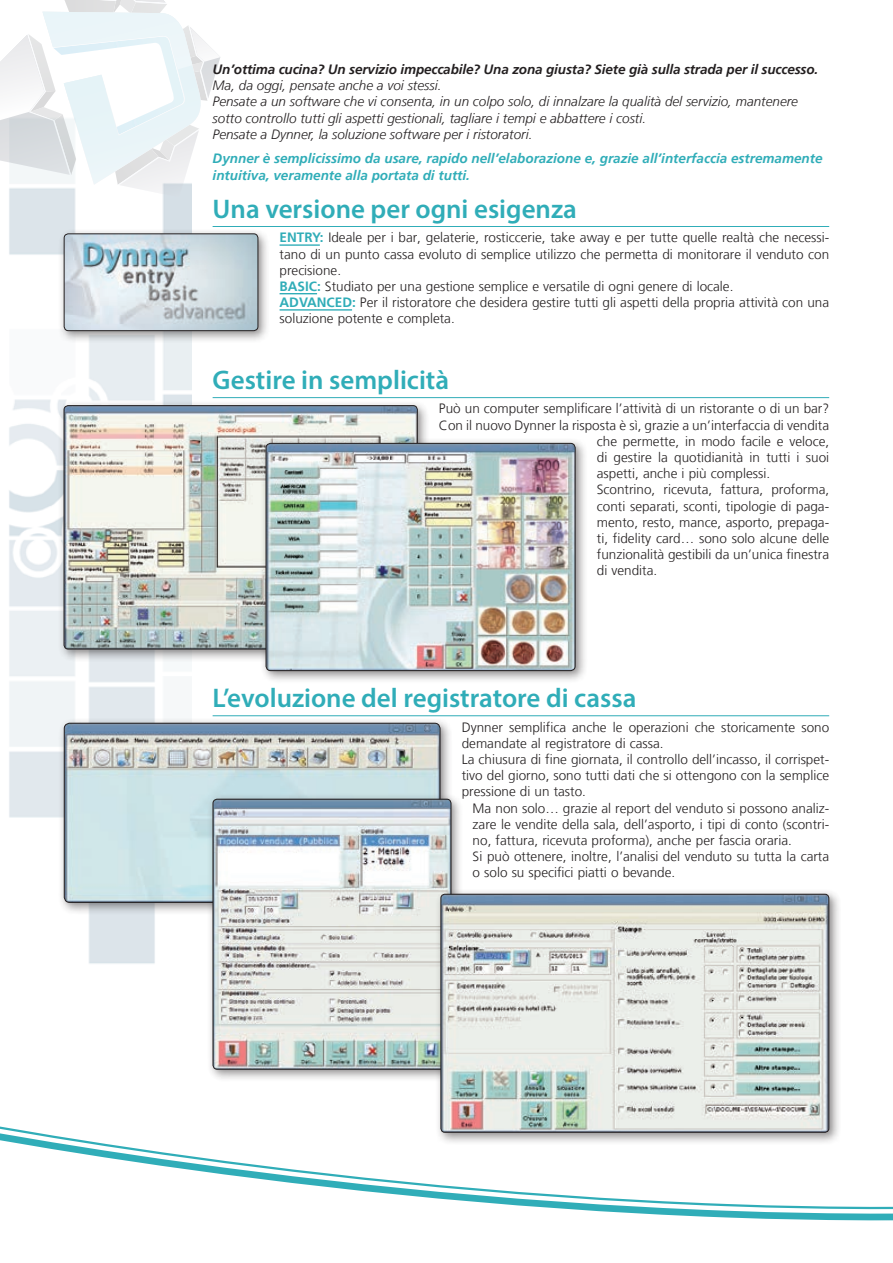
<style>
.page{position:relative;width:893px;height:1263px;background:#fff}
.page>*{position:absolute;margin:0;border:0;box-sizing:border-box;transform-origin:0 0}
.t1{font:600 27px "Myriad Pro";color:#30adb8}
.t2{font:300 13.5px/16.2px "Frutiger";color:#231f20}
.t3{font:italic 300 13.5px/16.2px "Frutiger";color:#231f20}
.t4{font:italic 700 13.5px/16.2px "Frutiger";color:#30adb8}
.t5{font:italic 700 13.5px "Frutiger";letter-spacing:-.01em;color:#231f20}
.s1{font-weight:700;color:#30adb8}
</style>
<div class="page">
<img style="left:9px;top:197px;width:182px;height:621px">
<svg style="left:0;top:0;width:220px;height:197px"></svg>
<svg style="left:0;top:915px;width:893px;height:306px"></svg>
<div style="left:58px;top:227px;width:213px;height:116px;background:#231f20;opacity:.5"></div>
<img style="left:64px;top:234px;width:194px;height:97px">
<div style="left:64px;top:233px;width:194px;height:98px;border:1px solid #231f20;border-radius:4px"></div>
<hr style="left:213px;top:226px;width:616px;height:1px;background:#30adb8">
<hr style="left:280px;top:244px;width:40px;height:2px;background:#30adb8">
<hr style="left:280px;top:293px;width:37px;height:1px;background:#30adb8">
<hr style="left:280px;top:309px;width:72px;height:2px;background:#30adb8">
<hr style="left:213px;top:397px;width:616px;height:1px;background:#30adb8">
<hr style="left:213px;top:715px;width:616px;height:1px;background:#30adb8">
<div style="left:58px;top:399px;width:372px;height:263px;background:#231f20;opacity:.5"></div>
<img style="left:64px;top:406px;width:352px;height:243px">
<div style="left:260px;top:437px;width:327px;height:246px;background:#231f20;opacity:.5"></div>
<img style="left:266px;top:443px;width:309px;height:228px">
<div style="left:266px;top:443px;width:310px;height:228px;border:1px solid #231f20;border-radius:5px"></div>
<div style="left:58px;top:717px;width:395px;height:198px;background:#231f20;opacity:.5"></div>
<img style="left:64px;top:723px;width:376px;height:179px">
<div style="left:64px;top:723px;width:377px;height:180px;border:1px solid #231f20;border-radius:5px"></div>
<div style="left:207px;top:793px;width:257px;height:289px;background:#231f20;opacity:.5"></div>
<img style="left:213px;top:799px;width:238px;height:270px">
<div style="left:213px;top:799px;width:238px;height:270px;border:1px solid #231f20;border-radius:4px"></div>
<div style="left:435px;top:888px;width:406px;height:257px;background:#231f20;opacity:.5"></div>
<img style="left:441px;top:894px;width:388px;height:238px">
<div style="left:441px;top:894px;width:388px;height:239px;border:1px solid #231f20;border-radius:4px"></div>
<p class="t5" style="left:213px;top:61px;width:607px">Un’ottima cucina? Un servizio impeccabile? Una zona giusta? Siete già sulla strada per il successo.</p>
<p class="t3" style="left:213px;top:78px;width:587px">Ma, da oggi, pensate anche a voi stessi.<br>Pensate a un software che vi consenta, in un colpo solo, di innalzare la qualità del servizio, mantenere sotto controllo tutti gli aspetti gestionali, tagliare i tempi e abbattere i costi.<br>Pensate a Dynner, la soluzione software per i ristoratori.</p>
<p class="t4" style="left:213px;top:151px;width:611px">Dynner è semplicissimo da usare, rapido nell’elaborazione e, grazie all’interfaccia estremamente intuitiva, veramente alla portata di tutti.</p>
<h1 class="t1" style="left:213px;top:191px;width:366px">Una versione per ogni esigenza</h1>
<p class="t2" style="left:280px;top:230px;width:551px"><span class="s1">ENTRY:</span> Ideale per i bar, gelaterie, rosticcerie, take away e per tutte quelle realtà che necessi&shy;tano di un punto cassa evoluto di semplice utilizzo che permetta di monitorare il venduto con precisione.<br><span class="s1">BASIC:</span> Studiato per una gestione semplice e versatile di ogni genere di locale.<br><span class="s1">ADVANCED:</span> Per il ristoratore che desidera gestire tutti gli aspetti della propria attività con una soluzione potente e completa.</p>
<h1 class="t1" style="left:213px;top:362px;width:238px">Gestire in semplicità</h1>
<p class="t2" style="left:439px;top:401px;width:392px">Può un computer semplificare l’attività di un ristorante o di un bar?</p>
<p class="t2" style="left:439px;top:417px;width:392px">Con il nuovo Dynner la risposta è sì, grazie a un’interfaccia di vendita</p>
<p class="t2" style="left:597px;top:433px;width:234px">che permette, in modo facile e veloce,</p>
<p class="t2" style="left:597px;top:449px;width:234px">di gestire la quotidianità in tutti i suoi</p>
<p class="t2" style="left:597px;top:466px;width:175px">aspetti, anche i più complessi.</p>
<p class="t2" style="left:597px;top:482px;width:234px">Scontrino, ricevuta, fattura, proforma,</p>
<p class="t2" style="left:597px;top:498px;width:234px">conti separati, sconti, tipologie di paga-</p>
<p class="t2" style="left:597px;top:514px;width:234px">mento, resto, mance, asporto, prepaga-</p>
<p class="t2" style="left:597px;top:530px;width:234px">ti, fidelity card… sono solo alcune delle</p>
<p class="t2" style="left:597px;top:547px;width:234px">funzionalità gestibili da un’unica finestra</p>
<p class="t2" style="left:597px;top:563px;width:62px">di vendita.</p>
<h1 class="t1" style="left:213px;top:681px;width:425px">L’evoluzione del registratore di cassa</h1>
<p class="t2" style="left:462px;top:719px;width:369px">Dynner semplifica anche le operazioni che storicamente sono demandate al registratore di cassa.<br>La chiusura di fine giornata, il controllo dell’incasso, il corrispet&shy;tivo del giorno, sono tutti dati che si ottengono con la semplice pressione di un tasto.</p>
<p class="t2" style="left:473px;top:800px;width:358px">Ma non solo… grazie al report del venduto si possono analiz&shy;zare le vendite della sala, dell’asporto, i tipi di conto (scontri&shy;no, fattura, ricevuta proforma), anche per fascia oraria.<br>Si può ottenere, inoltre, l’analisi del venduto su tutta la carta o solo su specifici piatti o bevande.</p>
</div>
